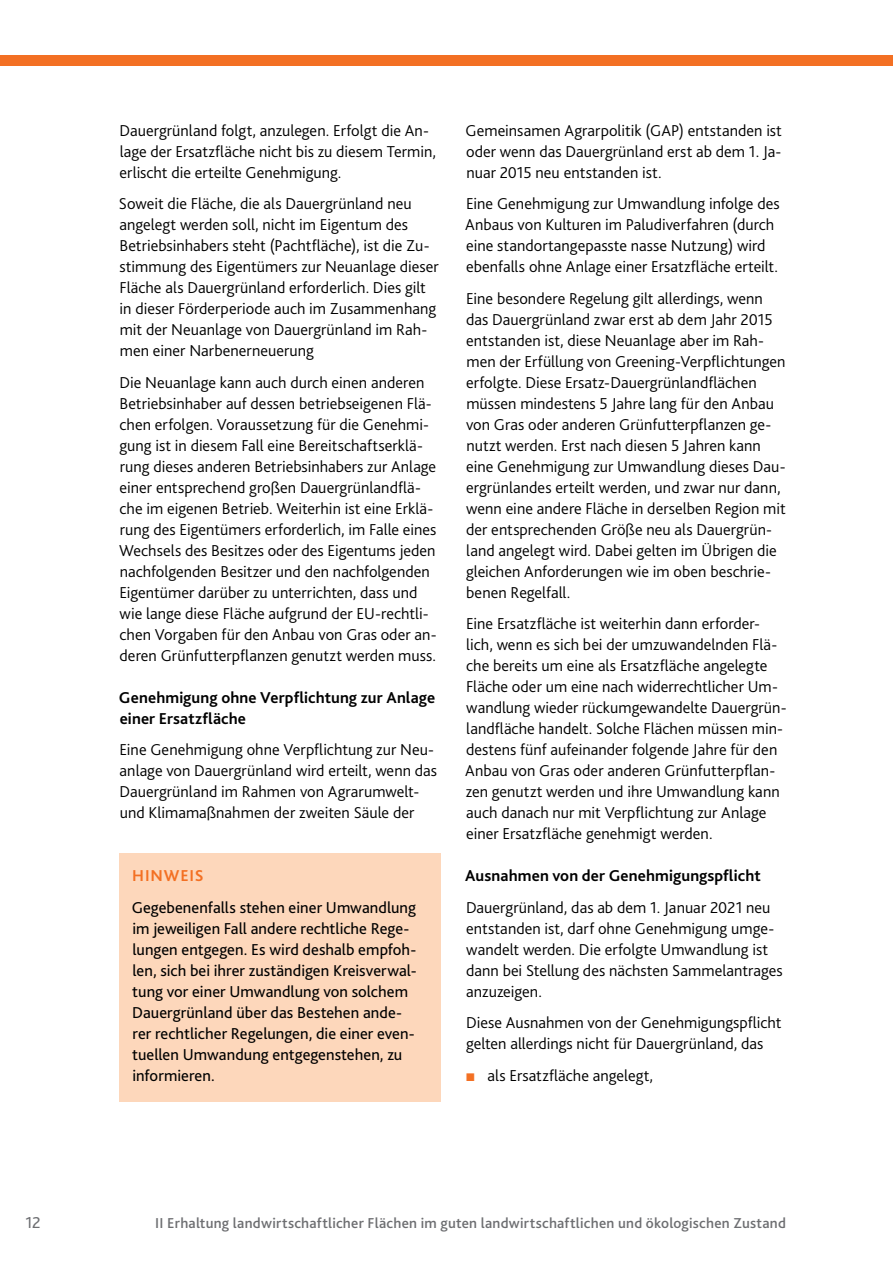
<style>
.page{position:relative;width:893px;height:1263px;background:#fff}
.page>*{position:absolute;margin:0;border:0;box-sizing:border-box;transform-origin:0 0}
.Fließtext{font:300 16.5px/21px "Bliss 2";color:#000}
.Textkasten{font:16.5px/21px "Bliss 2";color:#000}
.Überschrift_2{font:700 16.5px/21px "Bliss 2";letter-spacing:.005em;color:#000}
.Textkastenüberschrif{font:700 16.5px "Bliss 2";letter-spacing:.055em;color:#f37023}
.t1{font:16.5px "Bliss 2";color:#6d6e71}
.t2{font:500 15px "Bliss 2";letter-spacing:.015em;color:#6d6e71}
.s1{font-family:"Arial";font-weight:400;color:#f37023}
</style>
<div class="page">
<div style="left:0;top:55px;width:893px;height:11px;background:#f37023"></div>
<div style="left:119px;top:853px;width:321px;height:249px;background:#fdd7bb"></div>
<p class="Fließtext" style="left:119px;top:119px;width:318px">Dauergrünland folgt, anzulegen. Erfolgt die An&shy;lage der Ersatzfläche nicht bis zu diesem Termin, erlischt die erteilte Genehmigung.</p>
<p class="Fließtext" style="left:119px;top:193px;width:321px">Soweit die Fläche, die als Dauergrünland neu angelegt werden soll, nicht im Eigentum des Betriebsinhabers steht (Pachtfläche), ist die Zu&shy;stimmung des Eigentümers zur Neuanlage dieser Fläche als Dauergrünland erforderlich. Dies gilt in dieser Förderperiode auch im Zusammenhang mit der Neuanlage von Dauergrünland im Rah&shy;men einer Narbenerneuerung</p>
<p class="Fließtext" style="left:119px;top:371px;width:319px">Die Neuanlage kann auch durch einen anderen Betriebsinhaber auf dessen betriebseigenen Flä&shy;chen erfolgen. Voraussetzung für die Genehmi&shy;gung ist in diesem Fall eine Bereitschaftserklä&shy;rung dieses anderen Betriebsinhabers zur Anlage einer entsprechend großen Dauergrünlandflä&shy;che im eigenen Betrieb. Weiterhin ist eine Erklä&shy;rung des Eigentümers erforderlich, im Falle eines Wechsels des Besitzes oder des Eigentums jeden nachfolgenden Besitzer und den nachfolgenden Eigentümer darüber zu unterrichten, dass und wie lange diese Fläche aufgrund der EU-rechtli&shy;chen Vorgaben für den Anbau von Gras oder an&shy;deren Grünfutterpflanzen genutzt werden muss.</p>
<h3 class="Überschrift_2" style="left:119px;top:686px;width:318px">Genehmigung ohne Verpflichtung zur Anlage einer Ersatzfläche</h3>
<p class="Fließtext" style="left:119px;top:739px;width:319px">Eine Genehmigung ohne Verpflichtung zur Neu&shy;anlage von Dauergrünland wird erteilt, wenn das Dauergrünland im Rahmen von Agrarumwelt&shy;und Klimamaßnahmen der zweiten Säule der</p>
<p class="Textkastenüberschrif" style="left:132px;top:866px;width:73px">HINWEIS</p>
<p class="Textkasten" style="left:132px;top:896px;width:287px">Gegebenenfalls stehen einer Umwandlung im jeweiligen Fall andere rechtliche Rege&shy;lungen entgegen. Es wird deshalb empfoh&shy;len, sich bei ihrer zuständigen Kreisverwal&shy;tung vor einer Umwandlung von solchem Dauergrünland über das Bestehen ande&shy;rer rechtlicher Regelungen, die einer even&shy;tuellen Umwandung entgegenstehen, zu informieren.</p>
<p class="Fließtext" style="left:465px;top:119px;width:318px;text-align:justify">Gemeinsamen Agrarpolitik (GAP) entstanden ist oder wenn das Dauergrünland erst ab dem 1. Ja&shy;nuar 2015 neu entstanden ist.</p>
<p class="Fließtext" style="left:465px;top:193px;width:316px">Eine Genehmigung zur Umwandlung infolge des Anbaus von Kulturen im Paludiverfahren (durch eine standortangepasste nasse Nutzung) wird ebenfalls ohne Anlage einer Ersatzfläche erteilt.</p>
<p class="Fließtext" style="left:466px;top:287px;width:321px">Eine besondere Regelung gilt allerdings, wenn das Dauergrünland zwar erst ab dem Jahr 2015 entstanden ist, diese Neuanlage aber im Rah&shy;men der Erfüllung von Greening-Verpflichtungen erfolgte. Diese Ersatz-Dauergrünlandflächen müssen mindestens 5 Jahre lang für den Anbau von Gras oder anderen Grünfutterpflanzen ge&shy;nutzt werden. Erst nach diesen 5 Jahren kann eine Genehmigung zur Umwandlung dieses Dau&shy;ergrünlandes erteilt werden, und zwar nur dann, wenn eine andere Fläche in derselben Region mit der entsprechenden Größe neu als Dauergrün&shy;land angelegt wird. Dabei gelten im Übrigen die gleichen Anforderungen wie im oben beschrie&shy;benen Regelfall.</p>
<p class="Fließtext" style="left:465px;top:613px;width:323px">Eine Ersatzfläche ist weiterhin dann erforder&shy;lich, wenn es sich bei der umzuwandelnden Flä&shy;che bereits um eine als Ersatzfläche angelegte Fläche oder um eine nach widerrechtlicher Um&shy;wandlung wieder rückumgewandelte Dauergrün&shy;landfläche handelt. Solche Flächen müssen min&shy;destens fünf aufeinander folgende Jahre für den Anbau von Gras oder anderen Grünfutterpflan&shy;zen genutzt werden und ihre Umwandlung kann auch danach nur mit Verpflichtung zur Anlage einer Ersatzfläche genehmigt werden.</p>
<h3 class="Überschrift_2" style="left:465px;top:865px;width:297px">Ausnahmen von der Genehmigungspflicht</h3>
<p class="Fließtext" style="left:466px;top:896px;width:318px">Dauergrünland, das ab dem 1. Januar 2021 neu entstanden ist, darf ohne Genehmigung umge&shy;wandelt werden. Die erfolgte Umwandlung ist dann bei Stellung des nächsten Sammelantrages anzuzeigen.</p>
<p class="Fließtext" style="left:466px;top:1012px;width:317px">Diese Ausnahmen von der Genehmigungspflicht gelten allerdings nicht für Dauergrünland, das</p>
<p class="Fließtext" style="left:465px;top:1064px;width:189px"><span class="s1">■</span> als Ersatzfläche angelegt,</p>
<p class="t1" style="left:26px;top:1212px;width:17px">12</p>
<p class="t2" style="left:155px;top:1214px;width:632px">II Erhaltung landwirtschaftlicher Flächen im guten landwirtschaftlichen und ökologischen Zustand</p>
</div>
